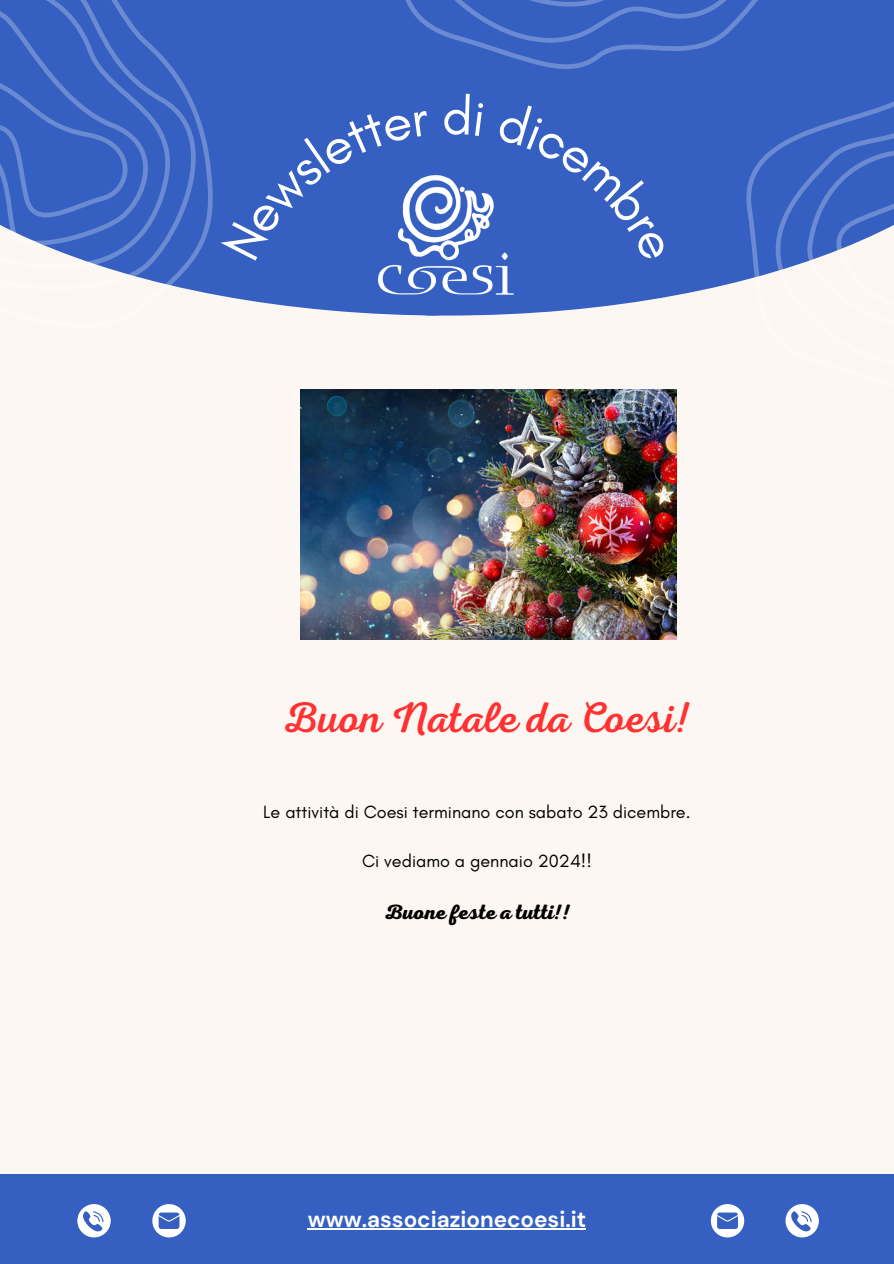
<style>
.page{position:relative;width:894px;height:1264px;background:#fff}
.page>*{position:absolute;margin:0;border:0;box-sizing:border-box;transform-origin:0 0}
.t1{font:43.05px "RTL Adam Script Regular";color:#ff3131}
.t2{font:700 22.5px "DM Sans";color:#fff}
.t3{font:21px "RTL Adam Script Bold";color:#000}
.t4{font:18px "Glacial Indifference";color:#000}
</style>
<div class="page">
<div style="left:0;top:0;width:893px;height:1263px;background:#fdf7f3"></div>
<svg style="left:0;top:0;width:213px;height:295px;background:#5075c9"></svg>
<div style="left:0;top:1174px;width:893px;height:89px;background:#3560c2"></div>
<svg style="left:710px;top:1204px;width:34px;height:33px"></svg>
<svg style="left:785px;top:1204px;width:33px;height:33px"></svg>
<svg style="left:152px;top:1204px;width:34px;height:33px"></svg>
<svg style="left:77px;top:1204px;width:34px;height:33px"></svg>
<img style="left:300px;top:389px;width:376px;height:250px">
<hr style="left:307px;top:1227px;width:279px;height:2px;background:#fff">
<svg style="left:220px;top:0;width:674px;height:373px"></svg>
<p class="t1" style="left:282px;top:693px;width:411px">Buon Natale da Coesi!</p>
<p class="t4" style="left:263px;top:800px;width:428px">Le attività di Coesi terminano con sabato 23 dicembre.</p>
<p class="t4" style="left:362px;top:850px;width:231px">Ci vediamo a gennaio 2024!!</p>
<p class="t3" style="left:384px;top:899px;width:188px">Buone feste a tutti!!</p>
<p class="t2" style="left:307px;top:1204px;width:280px">www.associazionecoesi.it</p>
</div>
